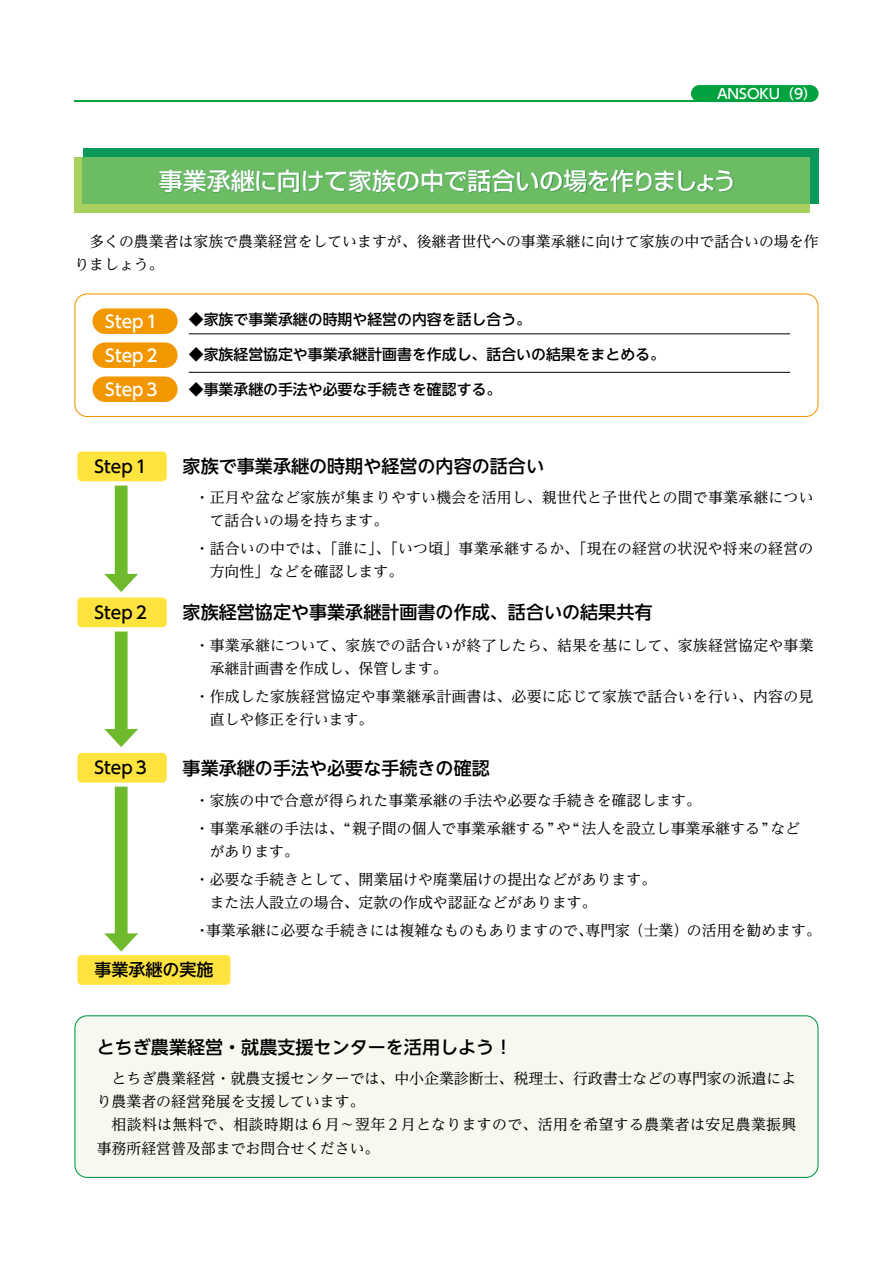
<style>
.page{position:relative;width:893px;height:1263px;background:#fff}
.page>*{position:absolute;margin:0;border:0;box-sizing:border-box;transform-origin:0 0}
.t1{font:500 24px "Shin Go Pro";letter-spacing:-.01em;color:#fff}
.t2{font:500 18px "UD Shin Go NT Pr 6 N";color:#000}
.t3{font:500 16.95px "UD Shin Go NT Pr 6 N";color:#000}
.t4{font:500 16.95px/34px "UD Shin Go NT Pr 6 N";color:#fff;text-align:justify}
.t5{font:14.85px/23.4px "UD Reimin Pr 6 N";color:#000}
.t6{font:500 14.85px "UD Shin Go NT Pr 6 N";color:#000}
.t7{font:14.85px/23.4px "UD Reimin Pr 6 N";letter-spacing:.025em;color:#000}
.t8{font:500 13.8px "UD Shin Go Pr 6 N";color:#fff}
</style>
<div class="page">
<div style="left:74px;top:157px;width:736px;height:56px;background:#a9d05f"></div>
<div style="left:83px;top:149px;width:736px;height:55px;background:#0b985a"></div>
<div style="left:83px;top:157px;width:727px;height:47px;background:#6cbc64"></div>
<div style="left:160px;top:170px;width:573px;height:23px;background:#006428;opacity:.75"></div>
<div style="left:75px;top:1016px;width:743px;height:161px;background:#f5f9f0;border-radius:12px"></div>
<div style="left:74px;top:1015px;width:745px;height:163px;border:1px solid #094;border-radius:12px"></div>
<div style="left:77px;top:451px;width:90px;height:30px;background:#ffe33f;border-radius:4px"></div>
<div style="left:77px;top:597px;width:90px;height:30px;background:#ffe33f;border-radius:4px"></div>
<div style="left:77px;top:753px;width:90px;height:30px;background:#ffe33f;border-radius:4px"></div>
<div style="left:77px;top:955px;width:153px;height:30px;background:#ffe33f;border-radius:4px"></div>
<div style="left:92px;top:308px;width:86px;height:26px;background:#f39700;border-radius:13px"></div>
<div style="left:92px;top:342px;width:86px;height:26px;background:#f39700;border-radius:13px"></div>
<div style="left:92px;top:376px;width:86px;height:26px;background:#f39700;border-radius:13px"></div>
<div style="left:74px;top:293px;width:745px;height:124px;border:1px solid #f39700;border-radius:12px"></div>
<hr style="left:189px;top:334px;width:601px;height:1px;background:#000">
<hr style="left:189px;top:372px;width:601px;height:1px;background:#000">
<div style="left:115px;top:486px;width:13px;height:95px;background:#6fba2c"></div>
<svg style="left:104px;top:574px;width:34px;height:18px"></svg>
<div style="left:115px;top:631px;width:13px;height:105px;background:#6fba2c"></div>
<svg style="left:104px;top:729px;width:34px;height:18px"></svg>
<div style="left:115px;top:787px;width:13px;height:153px;background:#6fba2c"></div>
<svg style="left:104px;top:933px;width:34px;height:18px"></svg>
<hr style="left:74px;top:101px;width:736px;height:1px;background:#00a23f">
<div style="left:691px;top:85px;width:127px;height:17px;background:#00a23f;border-radius:9px"></div>
<p class="t8" style="left:717px;top:82px;width:101px">ANSOKU（9）</p>
<h1 class="t1" style="left:159px;top:161px;width:579px">事業承継に向けて家族の中で話合いの場を作りましょう</h1>
<p class="t5" style="left:74px;top:229px;width:746px;text-indent:15px">多くの農業者は家族で農業経営をしていますが、後継者世代への事業承継に向けて家族の中で話合いの場を作りましょう。</p>
<p class="t4" style="left:105px;top:304px;width:57px">Step１<br>Step２<br>Step３</p>
<p class="t6" style="left:189px;top:307px;width:344px">◆家族で事業承継の時期や経営の内容を話し合う。</p>
<p class="t6" style="left:189px;top:342px;width:478px">◆家族経営協定や事業承継計画書を作成し、話合いの結果をまとめる。</p>
<p class="t6" style="left:189px;top:377px;width:314px">◆事業承継の手法や必要な手続きを確認する。</p>
<p class="t3" style="left:94px;top:453px;width:57px">Step１</p>
<p class="t2" style="left:183px;top:452px;width:363px">家族で事業承継の時期や経営の内容の話合い</p>
<p class="t5" style="left:210px;top:485px;width:605px;text-indent:-15px">・正月や盆など家族が集まりやすい機会を活用し、親世代と子世代との間で事業承継について話合いの場を持ちます。</p>
<p class="t5" style="left:210px;top:536px;width:605px;text-indent:-15px">・話合いの中では、「誰に」、「いつ頃」事業承継するか、「現在の経営の状況や将来の経営の方向性」などを確認します。</p>
<p class="t3" style="left:94px;top:599px;width:57px">Step２</p>
<p class="t2" style="left:183px;top:598px;width:471px">家族経営協定や事業承継計画書の作成、話合いの結果共有</p>
<p class="t5" style="left:210px;top:633px;width:605px;text-indent:-15px">・事業承継について、家族での話合いが終了したら、結果を基にして、家族経営協定や事業承継計画書を作成し、保管します。</p>
<p class="t5" style="left:210px;top:684px;width:605px;text-indent:-15px">・作成した家族経営協定や事業継承計画書は、必要に応じて家族で話合いを行い、内容の見直しや修正を行います。</p>
<p class="t3" style="left:94px;top:754px;width:57px">Step３</p>
<p class="t2" style="left:183px;top:753px;width:309px">事業承継の手法や必要な手続きの確認</p>
<p class="t5" style="left:195px;top:786px;width:607px;line-height:27.6px">・家族の中で合意が得られた事業承継の手法や必要な手続きを確認します。<br>・事業承継の手法は、“親子間の個人で事業承継する”や“法人を設立し事業承継する”など</p>
<p class="t5" style="left:195px;top:837px;width:463px;line-height:27.6px;text-indent:15px">があります。<br>・必要な手続きとして、開業届けや廃業届けの提出などがあります。</p>
<p class="t5" style="left:195px;top:888px;width:628px;line-height:27.6px;text-indent:15px">また法人設立の場合、定款の作成や認証などがあります。<br>・事業承継に必要な手続きには複雑なものもありますので、専門家（士業）の活用を勧めます。</p>
<p class="t3" style="left:94px;top:956px;width:121px">事業承継の実施</p>
<p class="t2" style="left:97px;top:1032px;width:417px">とちぎ農業経営・就農支援センターを活用しよう！</p>
<p class="t5" style="left:97px;top:1066px;width:701px;text-indent:15px">とちぎ農業経営・就農支援センターでは、中小企業診断士、税理士、行政書士などの専門家の派遣により農業者の経営発展を支援しています。</p>
<p class="t7" style="left:97px;top:1113px;width:701px;text-indent:15px">相談料は無料で、相談時期は６月～翌年２月となりますので、活用を希望する農業者は安足農業振興事務所経営普及部までお問合せください。</p>
</div>
